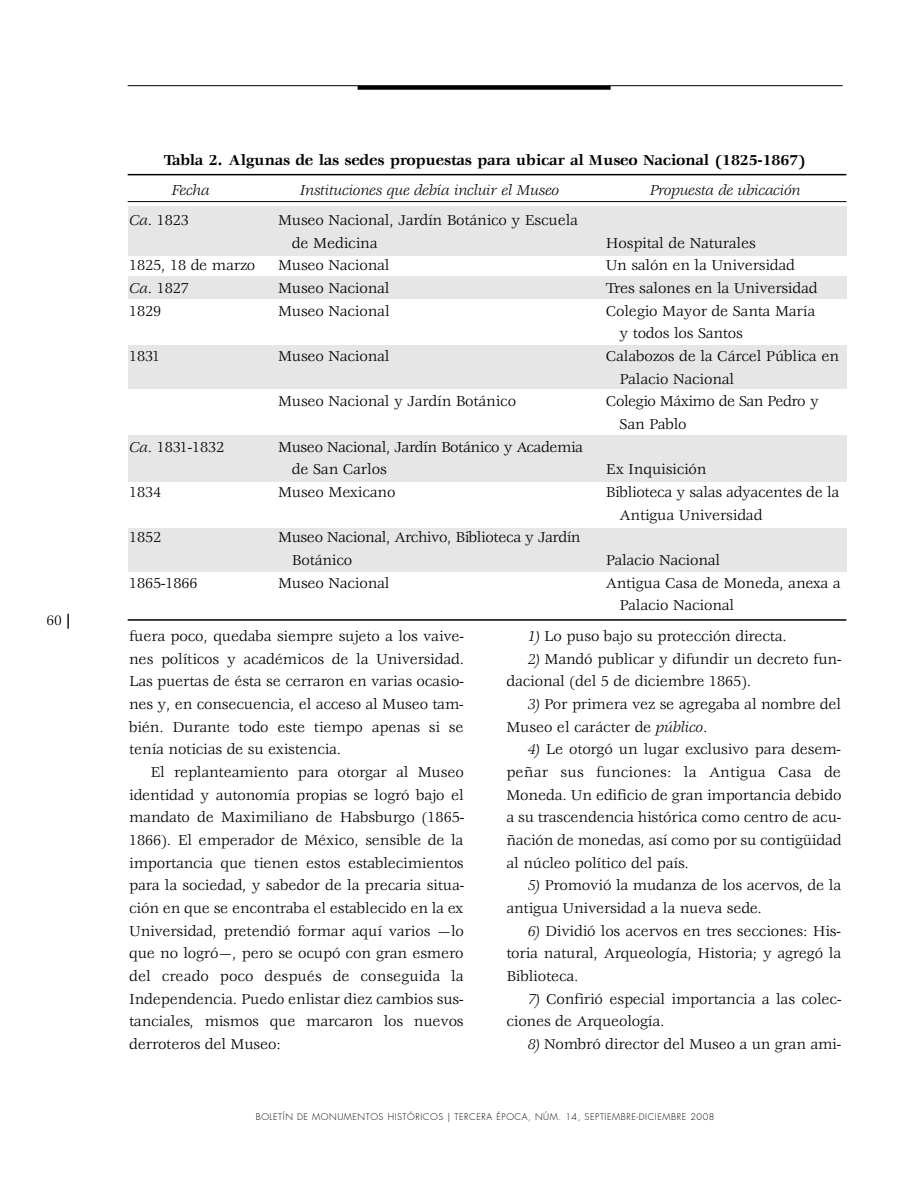
<style>
.page{position:relative;width:915px;height:1191px;background:#fff}
.page>*{position:absolute;margin:0;border:0;box-sizing:border-box;transform-origin:0 0}
.t1{font:15.75px/22.6px "Veljovic";letter-spacing:-.01em;color:#000}
.t2{font:700 15.75px "Veljovic";letter-spacing:-.01em;color:#000}
.t3{font:italic 15.75px "Veljovic";letter-spacing:-.01em;color:#000}
.t4{font:15.75px/22.6px "Veljovic";letter-spacing:-.03em;color:#000}
.t5{font:15px "Veljovic";color:#000}
.t6{font:300 9px "Futura";letter-spacing:.06em;color:#000}
.s1{font-weight:900}
.s2{font-style:italic}
.s3{color:#e6e6e6}
.s4{color:#fff}
</style>
<div class="page">
<div style="left:128px;top:528px;width:718px;height:43px;background:#e6e6e6"></div>
<div style="left:128px;top:435px;width:718px;height:46px;background:#e6e6e6"></div>
<div style="left:128px;top:345px;width:718px;height:44px;background:#e6e6e6"></div>
<div style="left:128px;top:277px;width:718px;height:22px;background:#e6e6e6"></div>
<div style="left:128px;top:206px;width:718px;height:49px;background:#e6e6e6"></div>
<hr style="left:128px;top:85px;width:714px;height:1px;background:#000">
<svg style="left:357px;top:86px;width:253px;height:4px"></svg>
<hr style="left:128px;top:174px;width:718px;height:1px;background:#000">
<hr style="left:128px;top:619px;width:718px;height:1px;background:#000">
<hr style="left:128px;top:201px;width:718px;height:1px;background:#000">
<p class="t5" style="left:46px;top:614px;width:26px">60 <span class="s1">|</span></p>
<p class="t2" style="left:164px;top:154px;width:643px">Tabla 2. Algunas de las sedes propuestas para ubicar al Museo Nacional (1825-1867)</p>
<p class="t3" style="left:171px;top:184px;width:40px">Fecha</p>
<p class="t3" style="left:300px;top:184px;width:261px">Instituciones que debía incluir el Museo</p>
<p class="t3" style="left:649px;top:184px;width:152px">Propuesta de ubicación</p>
<p class="t1" style="left:129px;top:210px;width:61px"><span class="s2">Ca</span>. 1823</p>
<p class="t1" style="left:278px;top:210px;width:301px">Museo Nacional, Jardín Botánico y Escuela <span class="s3">—</span>de Medicina</p>
<p class="t1" style="left:605px;top:233px;width:151px">Hospital de Naturales</p>
<p class="t1" style="left:129px;top:255px;width:128px">1825, 18 de marzo</p>
<p class="t1" style="left:278px;top:255px;width:113px">Museo Nacional</p>
<p class="t1" style="left:605px;top:255px;width:191px">Un salón en la Universidad</p>
<p class="t1" style="left:129px;top:278px;width:61px"><span class="s2">Ca</span>. 1827</p>
<p class="t1" style="left:278px;top:278px;width:113px">Museo Nacional</p>
<p class="t1" style="left:605px;top:278px;width:213px">Tres salones en la Universidad</p>
<p class="t1" style="left:129px;top:300px;width:34px">1829</p>
<p class="t1" style="left:278px;top:300px;width:113px">Museo Nacional</p>
<p class="t1" style="left:605px;top:300px;width:211px">Colegio Mayor de Santa María <span class="s4">—</span>y todos los Santos</p>
<p class="t1" style="left:129px;top:346px;width:33px">1831</p>
<p class="t1" style="left:278px;top:346px;width:113px">Museo Nacional</p>
<p class="t1" style="left:605px;top:346px;width:234px">Calabozos de la Cárcel Pública en <span class="s3">—</span>Palacio Nacional</p>
<p class="t1" style="left:278px;top:391px;width:239px">Museo Nacional y Jardín Botánico</p>
<p class="t4" style="left:605px;top:391px;width:214px">Colegio Máximo de San Pedro y <span class="s4">—</span>San Pablo</p>
<p class="t1" style="left:129px;top:436px;width:97px"><span class="s2">Ca</span>. 1831-1832</p>
<p class="t1" style="left:278px;top:436px;width:306px">Museo Nacional, Jardín Botánico y Academia <span class="s3">—</span>de San Carlos</p>
<p class="t1" style="left:605px;top:459px;width:102px">Ex Inquisición</p>
<p class="t1" style="left:129px;top:482px;width:34px">1834</p>
<p class="t1" style="left:278px;top:482px;width:119px">Museo Mexicano</p>
<p class="t1" style="left:605px;top:482px;width:235px">Biblioteca y salas adyacentes de la <span class="s4">—</span>Antigua Universidad</p>
<p class="t1" style="left:129px;top:527px;width:34px">1852</p>
<p class="t1" style="left:278px;top:527px;width:304px">Museo Nacional, Archivo, Biblioteca y Jardín <span class="s3">—</span>Botánico</p>
<p class="t1" style="left:605px;top:550px;width:116px">Palacio Nacional</p>
<p class="t1" style="left:129px;top:572px;width:70px">1865-1866</p>
<p class="t1" style="left:278px;top:572px;width:113px">Museo Nacional</p>
<p class="t1" style="left:605px;top:572px;width:236px">Antigua Casa de Moneda, anexa a <span class="s4">—</span>Palacio Nacional</p>
<p class="t1" style="left:129px;top:626px;width:336px;text-align:justify">fuera poco, quedaba siempre sujeto a los vaive&shy;nes políticos y académicos de la Universidad.<br>Las puertas de ésta se cerraron en varias ocasio&shy;nes y, en consecuencia, el acceso al Museo tam&shy;bién. Durante todo este tiempo apenas si se tenía noticias de su existencia.</p>
<p class="t1" style="left:129px;top:762px;width:336px;text-align:justify;text-indent:21px">El replanteamiento para otorgar al Museo identidad y autonomía propias se logró bajo el mandato de Maximiliano de Habsburgo (1865- 1866). El emperador de México, sensible de la importancia que tienen estos establecimientos para la sociedad, y sabedor de la precaria situa&shy;ción en que se encontraba el establecido en la ex Universidad, pretendió formar aquí varios —lo que no logró—, pero se ocupó con gran esmero del creado poco después de conseguida la Independencia. Puedo enlistar diez cambios sus&shy;tanciales, mismos que marcaron los nuevos derroteros del Museo:</p>
<p class="t1" style="left:527px;top:626px;width:260px"><span class="s2">1)</span> Lo puso bajo su protección directa.</p>
<p class="t1" style="left:506px;top:648px;width:336px;text-indent:21px"><span class="s2">2)</span> Mandó publicar y difundir un decreto fun&shy;dacional (del 5 de diciembre 1865).</p>
<p class="t1" style="left:506px;top:694px;width:336px;text-indent:21px"><span class="s2">3)</span> Por primera vez se agregaba al nombre del<br>Museo el carácter de <span class="s2">público</span>.</p>
<p class="t1" style="left:506px;top:739px;width:336px;text-align:justify;text-indent:21px"><span class="s2">4)</span> Le otorgó un lugar exclusivo para desem&shy;peñar sus funciones: la Antigua Casa de Moneda. Un edificio de gran importancia debido a su trascendencia histórica como centro de acu&shy;ñación de monedas, así como por su contigüidad al núcleo político del país.</p>
<p class="t1" style="left:506px;top:875px;width:336px;text-indent:21px"><span class="s2">5)</span> Promovió la mudanza de los acervos, de la antigua Universidad a la nueva sede.</p>
<p class="t1" style="left:506px;top:920px;width:336px;text-align:justify;text-indent:21px"><span class="s2">6)</span> Dividió los acervos en tres secciones: His&shy;toria natural, Arqueología, Historia; y agregó la Biblioteca.</p>
<p class="t1" style="left:506px;top:988px;width:336px;text-indent:21px"><span class="s2">7)</span> Confirió especial importancia a las colec&shy;ciones de Arqueología.</p>
<p class="t1" style="left:527px;top:1033px;width:315px"><span class="s2">8)</span> Nombró director del Museo a un gran ami-</p>
<p class="t6" style="left:256px;top:1112px;width:460px">BOLETÍN DE MONUMENTOS HISTÓRICOS | TERCERA ÉPOCA, NÚM. 14, SEPTIEMBRE-DICIEMBRE 2008</p>
</div>
